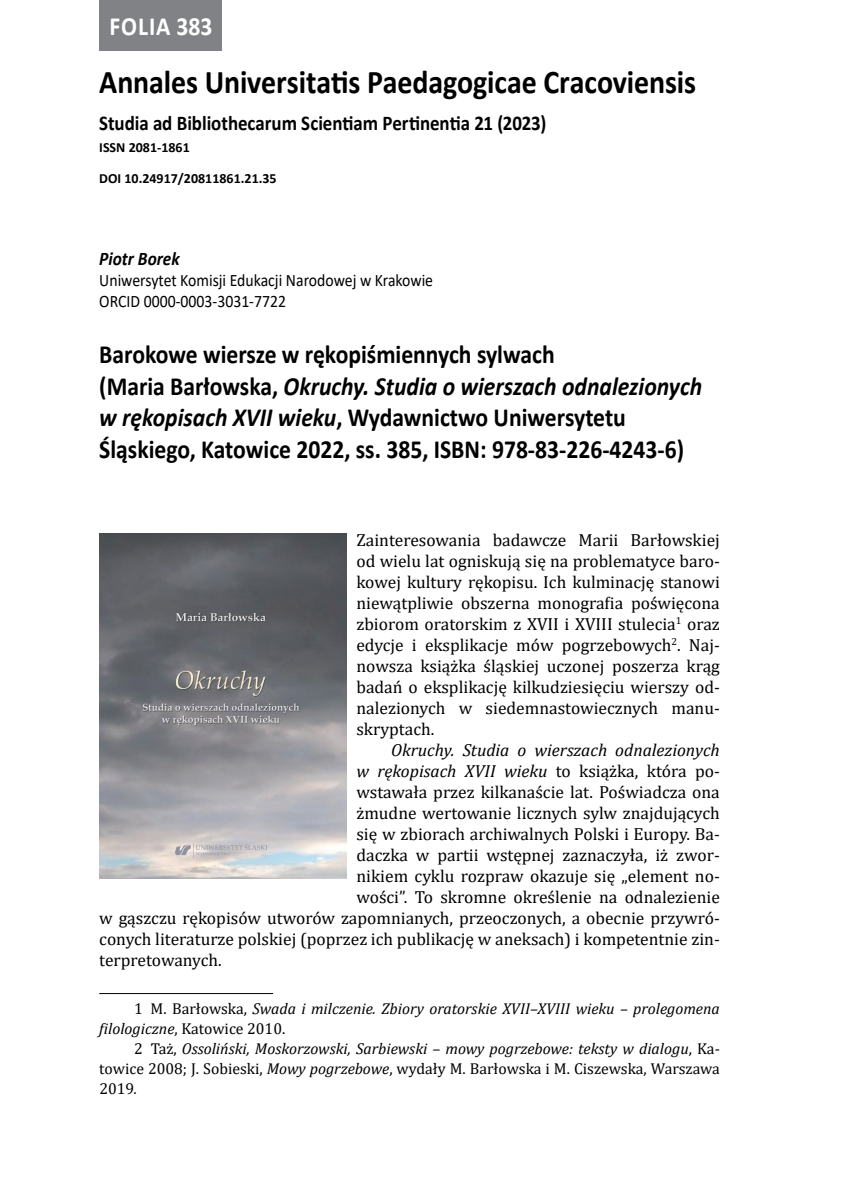
<style>
.page{position:relative;width:844px;height:1191px;background:#fff}
.page>*{position:absolute;margin:0;border:0;box-sizing:border-box;transform-origin:0 0}
.t1{font:700 33.25px "Calibri";letter-spacing:-.005em;color:#000;scale:.9 1}
.t2{font:700 26.25px/31.5px "Calibri";color:#000;scale:.9 1}
.t3{font:700 26.25px "Calibri";letter-spacing:.035em;color:#fff;scale:.9 1}
.t4{font:700 21px "Calibri";letter-spacing:-.005em;color:#000;scale:.9 1}
.t5{font:italic 700 19.25px "Calibri";color:#000;scale:.9 1}
.t6{font:17.5px/21px "Cambria";color:#000;text-align:justify}
.t7{font:italic 17.5px "Cambria";color:#000}
.t8{font:17.5px/21px "Calibri";color:#000;scale:.9 1}
.t9{font:italic 15.75px/20.1px "Cambria";color:#000}
.t10{font:700 14px "Calibri";color:#000}
.s1{font-style:italic}
.s2{font-style:normal}
</style>
<div class="page">
<div style="left:99px;top:0;width:123px;height:51px;background:#808285"></div>
<hr style="left:99px;top:993px;width:174px;height:1px;background:#000">
<img style="left:99px;top:533px;width:247px;height:345px">
<h2 class="t3" style="left:109px;top:8px;width:116px">Folia 383</h2>
<h1 class="t1" style="left:99px;top:59px;width:664px">Annales Universitatis Paedagogicae Cracoviensis</h1>
<p class="t4" style="left:99px;top:108px;width:498px">Studia ad Bibliothecarum Scientiam Pertinentia 21 (2023)</p>
<p class="t10" style="left:99px;top:138px;width:92px">ISSN 2081-1861</p>
<p class="t10" style="left:99px;top:168px;width:179px">DOI 10.24917/20811861.21.35</p>
<p class="t5" style="left:99px;top:245px;width:91px">Piotr Borek</p>
<p class="t8" style="left:99px;top:269px;width:372px">Uniwersytet Komisji Edukacji Narodowej w Krakowie<br>ORCID 0000-0003-3031-7722</p>
<h2 class="t2" style="left:99px;top:338px;width:671px">Barokowe wiersze w rękopiśmiennych sylwach<br>(Maria Barłowska, <span class="s1">Okruchy. Studia o wierszach odnalezionych w rękopisach XVII wieku</span>, Wydawnictwo Uniwersytetu Śląskiego, Katowice 2022, ss. 385, ISBN: 978-83-226-4243-6)</h2>
<p class="t6" style="left:356px;top:529px;width:365px">Zainteresowania badawcze Marii Barłowskiej od wielu lat ogniskują się na problematyce baro&shy;kowej kultury rękopisu. Ich kulminację stanowi niewątpliwie obszerna monografia poświęcona zbiorom oratorskim z XVII i XVIII stulecia<sup>1</sup> oraz edycje i eksplikacje mów pogrzebowych<sup>2</sup>. Naj&shy;nowsza książka śląskiej uczonej poszerza krąg badań o eksplikację kilkudziesięciu wierszy od&shy;nalezionych w siedemnastowiecznych manu&shy;skryptach.</p>
<p class="t7" style="left:391px;top:737px;width:330px">Okruchy. Studia o wierszach odnalezionych</p>
<p class="t7" style="left:356px;top:758px;width:365px">w rękopisach XVII wieku <span class="s2">to książka, która po-</span></p>
<p class="t6" style="left:356px;top:781px;width:365px">wstawała przez kilkanaście lat. Poświadcza ona</p>
<p class="t6" style="left:356px;top:802px;width:365px">żmudne wertowanie licznych sylw znajdujących</p>
<p class="t6" style="left:356px;top:823px;width:365px">się w zbiorach archiwalnych Polski i Europy. Ba-</p>
<p class="t6" style="left:356px;top:844px;width:365px">daczka w partii wstępnej zaznaczyła, iż zwor-</p>
<p class="t6" style="left:356px;top:865px;width:365px">nikiem cyklu rozpraw okazuje się „element no-</p>
<p class="t6" style="left:356px;top:886px;width:365px">wości”. To skromne określenie na odnalezienie</p>
<p class="t6" style="left:99px;top:907px;width:622px">w gąszczu rękopisów utworów zapomnianych, przeoczonych, a obecnie przywró-</p>
<p class="t6" style="left:99px;top:928px;width:622px">conych literaturze polskiej (poprzez ich publikację w aneksach) i kompetentnie zin-</p>
<p class="t6" style="left:99px;top:949px;width:124px">terpretowanych.</p>
<p class="t9" style="left:99px;top:997px;width:622px;text-indent:35px"><span class="s2">1 M. Barłowska,</span> Swada i milczenie. Zbiory oratorskie XVII–XVIII wieku – prolegomena filologiczne<span class="s2">, Katowice 2010.</span></p>
<p class="t9" style="left:99px;top:1037px;width:622px;text-align:justify;text-indent:35px"><span class="s2">2 Taż,</span> Ossoliński, Moskorzowski, Sarbiewski – mowy pogrzebowe: teksty w dialogu<span class="s2">, Ka&shy;towice 2008; J. Sobieski,</span> Mowy pogrzebowe<span class="s2">, wydały M. Barłowska i M. Ciszewska, Warszawa 2019</span>.</p>
</div>
